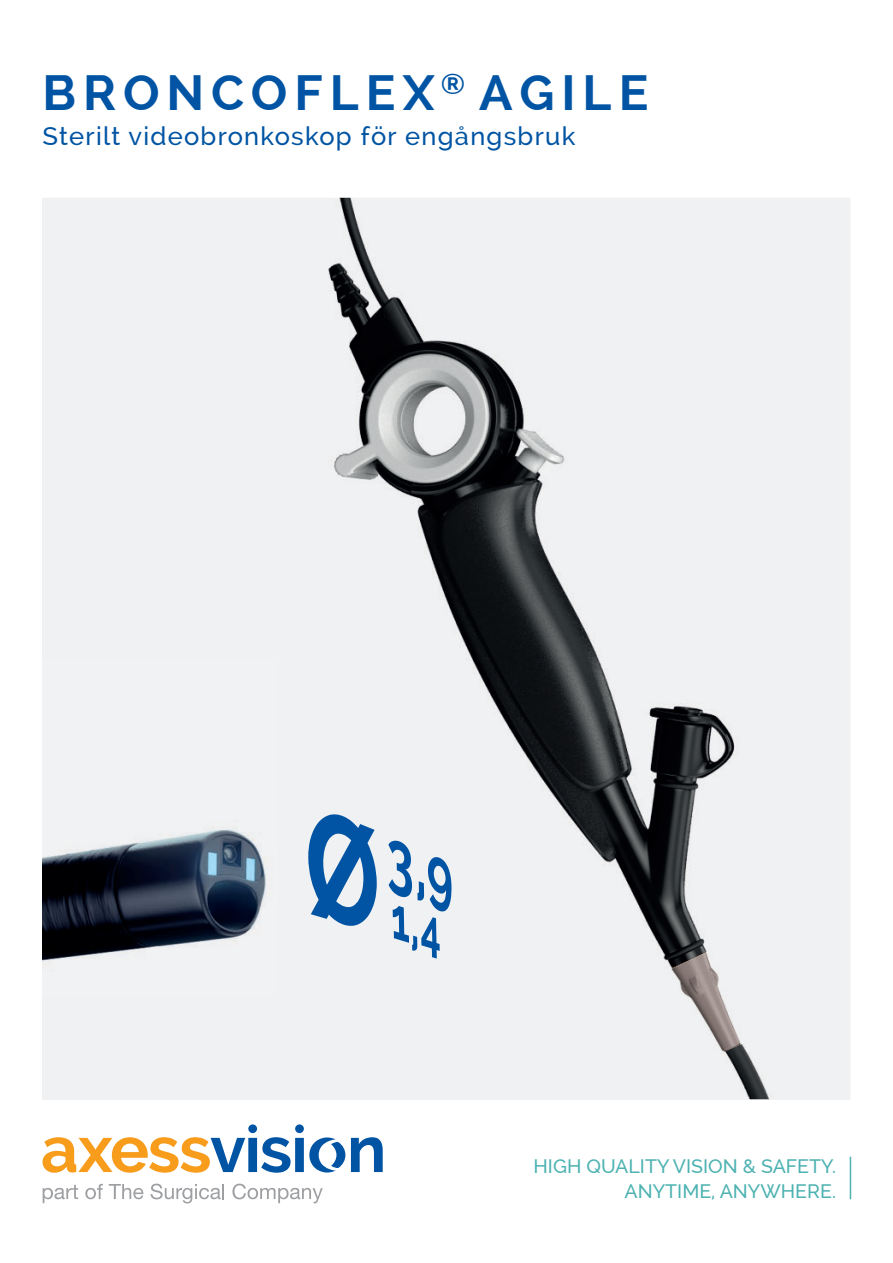
<style>
.page{position:relative;width:893px;height:1263px;background:#fff}
.page>*{position:absolute;margin:0;border:0;box-sizing:border-box;transform-origin:0 0}
.t1{font:700 49.5px "Raleway";letter-spacing:.14em;color:#0154a3}
.t2{font:500 25.5px "Raleway";letter-spacing:.05em;color:#0154a3}
.t3{font:500 19.5px/25.5px "Raleway";color:#4db2b1;text-align:right}
</style>
<div class="page">
<svg style="left:43px;top:1185px;width:35px;height:18px"></svg>
<svg style="left:85px;top:1184px;width:18px;height:15px"></svg>
<svg style="left:109px;top:1184px;width:35px;height:15px"></svg>
<svg style="left:151px;top:1183px;width:73px;height:20px"></svg>
<svg style="left:232px;top:1183px;width:91px;height:20px"></svg>
<svg style="left:351px;top:1137px;width:32px;height:35px"></svg>
<svg style="left:43px;top:1124px;width:302px;height:49px"></svg>
<hr style="left:850px;top:1157px;width:1px;height:42px;background:#4db2b1">
<img style="left:43px;top:198px;width:807px;height:901px">
<img style="left:43px;top:660px;width:233px;height:335px">
<img style="left:667px;top:948px;width:97px;height:113px">
<svg style="left:388px;top:841px;width:64px;height:117px"></svg>
<svg style="left:308px;top:814px;width:69px;height:112px"></svg>
<h1 class="t1" style="left:43px;top:65px;width:608px">BRONCOFLEX<sup>®</sup> AGILE</h1>
<h2 class="t2" style="left:43px;top:121px;width:534px">Sterilt videobronkoskop för engångsbruk</h2>
<p class="t3" style="left:533px;top:1153px;width:304px">HIGH QUALITY VISION &amp; SAFETY.<br>ANYTIME, ANYWHERE.</p>
</div>
